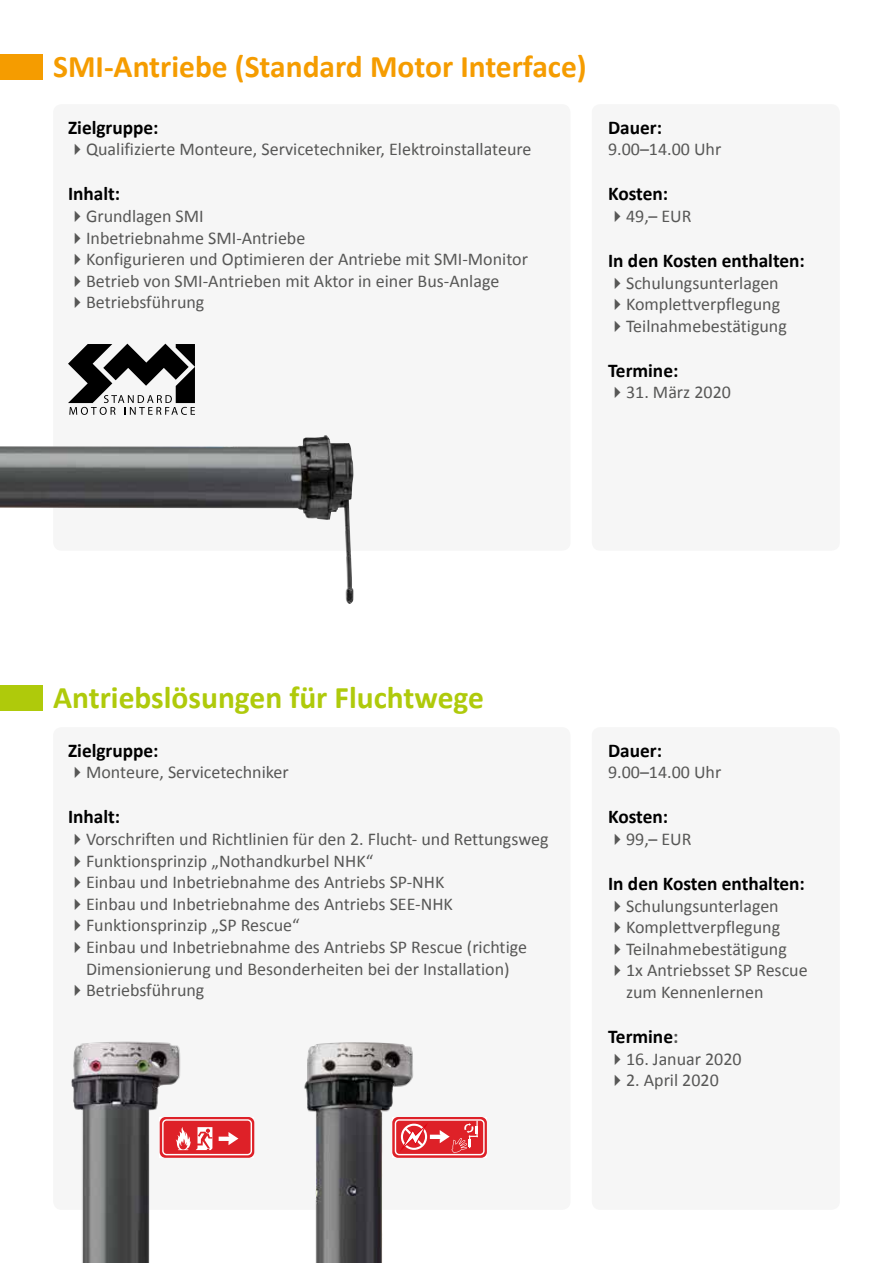
<style>
.page{position:relative;width:893px;height:1263px;background:#fff}
.page>*{position:absolute;margin:0;border:0;box-sizing:border-box;transform-origin:0 0}
.t1{font:700 31.5px "Calibri";color:#f59c00}
.t2{font:700 31.5px "Calibri";color:#afca0b}
.t3{font:700 19.5px "Calibri";color:#000}
.t4{font:18px/21.6px "Calibri";color:#575756;text-align:center}
.s1{color:#575756}
</style>
<div class="page">
<div style="left:53px;top:104px;width:517px;height:447px;background:#f6f6f6;border-radius:9px"></div>
<div style="left:592px;top:104px;width:248px;height:447px;background:#f6f6f6;border-radius:9px"></div>
<div style="left:53px;top:727px;width:517px;height:483px;background:#f6f6f6;border-radius:9px"></div>
<div style="left:592px;top:727px;width:248px;height:483px;background:#f6f6f6;border-radius:9px"></div>
<svg style="left:68px;top:344px;width:127px;height:71px"></svg>
<svg style="left:201px;top:1117px;width:53px;height:41px;background:#e55258"></svg>
<svg style="left:444px;top:1117px;width:43px;height:41px;background:#e44d52"></svg>
<div style="left:0;top:685px;width:43px;height:26px;background:#afca0b"></div>
<div style="left:0;top:54px;width:43px;height:26px;background:#f59c00"></div>
<img style="left:0;top:435px;width:354px;height:169px">
<img style="left:71px;top:1041px;width:130px;height:222px">
<img style="left:254px;top:1042px;width:190px;height:221px">
<h1 class="t1" style="left:53px;top:47px;width:535px">SMI-Antriebe (Standard Motor Interface)</h1>
<p class="t3" style="left:68px;top:115px;width:92px">Zielgruppe:</p>
<p class="t4" style="left:68px;top:138px;width:465px">✔Qualifizierte Monteure, Servicetechniker, Elektroinstallateure</p>
<p class="t3" style="left:68px;top:182px;width:54px">Inhalt:</p>
<p class="t4" style="left:68px;top:204px;width:137px">✔Grundlagen SMI</p>
<p class="t4" style="left:68px;top:226px;width:239px">✔Inbetriebnahme SMI-Antriebe</p>
<p class="t4" style="left:68px;top:247px;width:461px">✔Konfigurieren und Optimieren der Antriebe mit SMI-Monitor</p>
<p class="t4" style="left:68px;top:269px;width:433px">✔Betrieb von SMI-Antrieben mit Aktor in einer Bus-Anlage</p>
<p class="t4" style="left:68px;top:291px;width:138px">✔Betriebsführung</p>
<p class="t3" style="left:608px;top:115px;width:55px">Dauer:</p>
<p class="t4" style="left:608px;top:138px;width:115px">9.00–14.00 Uhr</p>
<p class="t3" style="left:608px;top:182px;width:61px">Kosten:</p>
<p class="t4" style="left:608px;top:204px;width:85px">✔49,– EUR</p>
<p class="t3" style="left:608px;top:248px;width:198px">In den Kosten enthalten:</p>
<p class="t4" style="left:608px;top:271px;width:172px">✔Schulungsunterlagen</p>
<p class="t4" style="left:608px;top:292px;width:174px">✔Komplettverpflegung</p>
<p class="t4" style="left:608px;top:314px;width:180px">✔Teilnahmebestätigung</p>
<p class="t3" style="left:608px;top:358px;width:72px">Termine:</p>
<p class="t4" style="left:608px;top:381px;width:124px">✔31. März 2020</p>
<h1 class="t2" style="left:53px;top:678px;width:432px">Antriebslösungen für Fluchtwege</h1>
<p class="t3" style="left:68px;top:738px;width:92px">Zielgruppe:</p>
<p class="t4" style="left:68px;top:761px;width:222px">✔Monteure, Servicetechniker</p>
<p class="t3" style="left:68px;top:805px;width:54px">Inhalt:</p>
<p class="t4" style="left:68px;top:827px;width:482px">✔Vorschriften und Richtlinien für den 2. Flucht- und Rettungsweg</p>
<p class="t4" style="left:68px;top:849px;width:307px">✔Funktionsprinzip „Nothandkurbel NHK“</p>
<p class="t4" style="left:68px;top:870px;width:378px">✔Einbau und Inbetriebnahme des Antriebs SP-NHK</p>
<p class="t4" style="left:68px;top:892px;width:386px">✔Einbau und Inbetriebnahme des Antriebs SEE-NHK</p>
<p class="t4" style="left:68px;top:914px;width:233px">✔Funktionsprinzip „SP Rescue“</p>
<p class="t4" style="left:68px;top:935px;width:461px">✔Einbau und Inbetriebnahme des Antriebs SP Rescue (richtige<br>Dimensionierung und Besonderheiten bei der Installation)</p>
<p class="t4" style="left:68px;top:978px;width:138px">✔Betriebsführung</p>
<p class="t3" style="left:608px;top:738px;width:55px">Dauer:</p>
<p class="t4" style="left:608px;top:761px;width:115px">9.00–14.00 Uhr</p>
<p class="t3" style="left:608px;top:805px;width:61px">Kosten:</p>
<p class="t4" style="left:608px;top:827px;width:85px">✔99,– EUR</p>
<p class="t3" style="left:608px;top:871px;width:198px">In den Kosten enthalten:</p>
<p class="t4" style="left:608px;top:894px;width:172px">✔Schulungsunterlagen</p>
<p class="t4" style="left:608px;top:915px;width:174px">✔Komplettverpflegung</p>
<p class="t4" style="left:608px;top:937px;width:180px">✔Teilnahmebestätigung</p>
<p class="t4" style="left:626px;top:959px;width:183px;text-align:left;text-indent:-18px">✔1x Antriebsset SP Rescue zum Kennenlernen</p>
<p class="t3" style="left:608px;top:1024px;width:72px">Termine<span class="s1">:</span></p>
<p class="t4" style="left:608px;top:1047px;width:135px">✔16. Januar 2020</p>
<p class="t4" style="left:608px;top:1068px;width:112px">✔2. April 2020</p>
</div>
